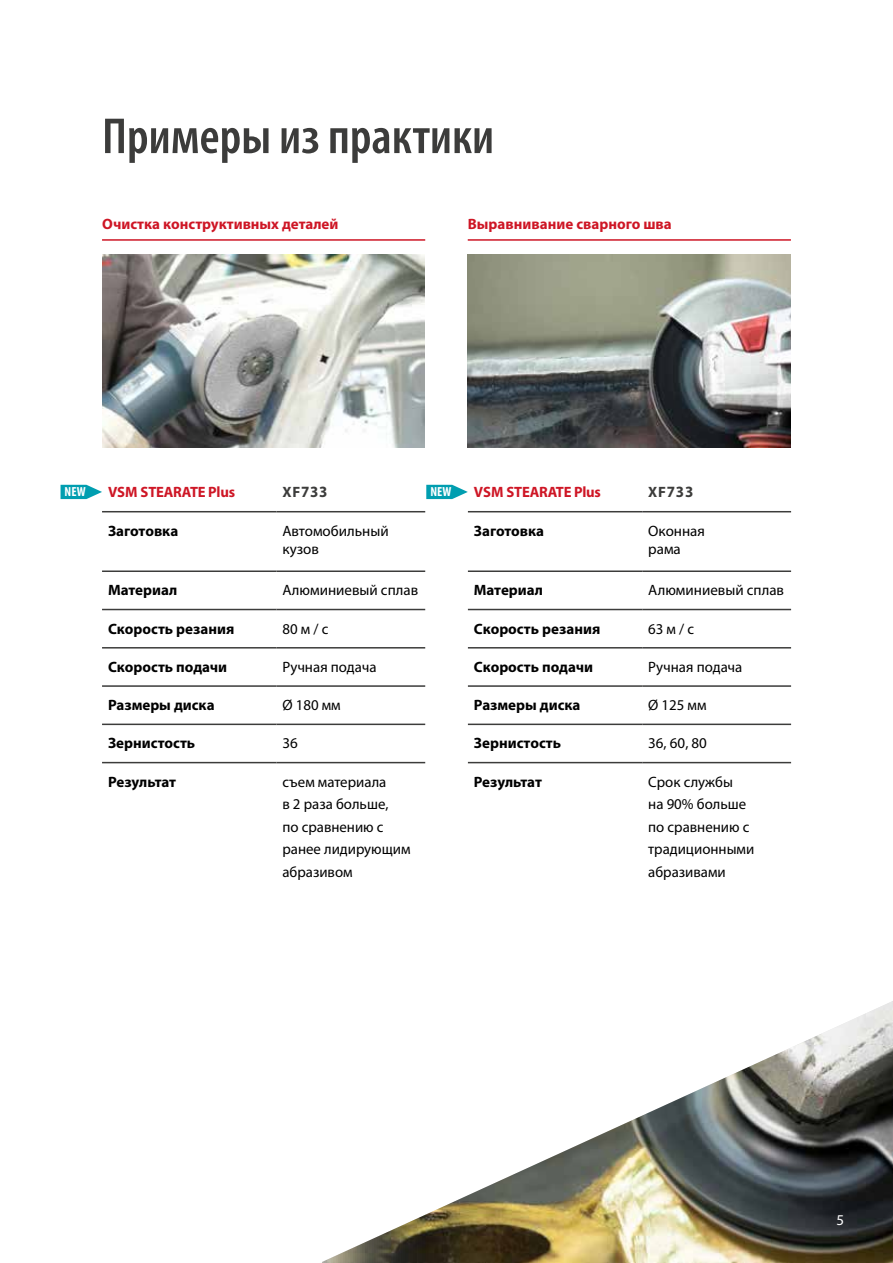
<style>
.page{position:relative;width:893px;height:1263px;background:#fff}
.page>*{position:absolute;margin:0;border:0;box-sizing:border-box;transform-origin:0 0}
.t1{font:600 condensed 51px "Myriad Pro";color:#3c3c3b}
.t2{font:700 15.75px "Myriad Pro";letter-spacing:.05em;color:#3c3c3b;scale:.95 1}
.t3{font:15px/22.5px "Myriad Pro";color:#000}
.t4{font:700 15px "Myriad Pro";color:#000}
.t5{font:700 15px "Myriad Pro";color:#ce1625}
.t6{font:15px "Myriad Pro";color:#fff}
.t7{font:700 condensed 13.2px "Myriad Pro";color:#fff}
.s1{font-size:15px}
</style>
<div class="page">
<img style="left:102px;top:255px;width:322px;height:193px">
<img style="left:468px;top:255px;width:323px;height:193px">
<img style="left:322px;top:1001px;width:571px;height:262px">
<svg style="left:61px;top:485px;width:41px;height:14px"></svg>
<svg style="left:426px;top:485px;width:42px;height:14px"></svg>
<hr style="left:102px;top:239px;width:323px;height:2px;background:#ce1625">
<hr style="left:468px;top:239px;width:323px;height:2px;background:#ce1625">
<svg style="left:102px;top:512px;width:323px;height:250px"></svg>
<hr style="left:276px;top:511px;width:149px;height:1px;background:#3c3c3b">
<hr style="left:276px;top:570px;width:149px;height:2px;background:#3c3c3b">
<hr style="left:275px;top:572px;width:3px;height:37px;background:#fff">
<hr style="left:102px;top:647px;width:174px;height:1px;background:#3c3c3b">
<hr style="left:276px;top:647px;width:149px;height:1px;background:#3c3c3b">
<hr style="left:102px;top:685px;width:174px;height:2px;background:#3c3c3b">
<hr style="left:276px;top:685px;width:149px;height:2px;background:#3c3c3b">
<hr style="left:102px;top:724px;width:174px;height:1px;background:#3c3c3b">
<hr style="left:276px;top:724px;width:149px;height:1px;background:#3c3c3b">
<hr style="left:102px;top:762px;width:174px;height:1px;background:#3c3c3b">
<hr style="left:276px;top:762px;width:149px;height:1px;background:#3c3c3b">
<hr style="left:102px;top:511px;width:174px;height:1px;background:#3c3c3b">
<hr style="left:102px;top:570px;width:174px;height:2px;background:#3c3c3b">
<hr style="left:102px;top:609px;width:174px;height:1px;background:#3c3c3b">
<hr style="left:276px;top:609px;width:149px;height:1px;background:#3c3c3b">
<svg style="left:468px;top:512px;width:323px;height:252px"></svg>
<hr style="left:468px;top:570px;width:174px;height:2px;background:#3c3c3b">
<hr style="left:642px;top:570px;width:149px;height:2px;background:#3c3c3b">
<hr style="left:642px;top:511px;width:149px;height:1px;background:#3c3c3b">
<hr style="left:642px;top:647px;width:149px;height:1px;background:#3c3c3b">
<hr style="left:468px;top:762px;width:174px;height:1px;background:#3c3c3b">
<hr style="left:642px;top:762px;width:149px;height:1px;background:#3c3c3b">
<hr style="left:468px;top:647px;width:174px;height:1px;background:#3c3c3b">
<hr style="left:468px;top:685px;width:174px;height:2px;background:#3c3c3b">
<hr style="left:642px;top:685px;width:149px;height:2px;background:#3c3c3b">
<hr style="left:468px;top:724px;width:174px;height:1px;background:#3c3c3b">
<hr style="left:642px;top:724px;width:149px;height:1px;background:#3c3c3b">
<hr style="left:642px;top:609px;width:149px;height:1px;background:#3c3c3b">
<hr style="left:468px;top:511px;width:174px;height:1px;background:#3c3c3b">
<hr style="left:468px;top:609px;width:174px;height:1px;background:#3c3c3b">
<h1 class="t1" style="left:102px;top:105px;width:394px">Примеры из практики</h1>
<p class="t5" style="left:102px;top:214px;width:238px">Очистка конструктивных деталей</p>
<p class="t5" style="left:468px;top:214px;width:205px">Выравнивание сварного шва</p>
<p class="t5" style="left:108px;top:483px;width:129px">VSM STEARATE Plus</p>
<p class="t2" style="left:282px;top:482px;width:49px"><span class="s1">XF</span>733</p>
<p class="t4" style="left:108px;top:521px;width:72px">Заготовка</p>
<p class="t3" style="left:282px;top:521px;width:108px;line-height:18px">Автомобильный кузов</p>
<p class="t4" style="left:108px;top:580px;width:71px">Материал</p>
<p class="t3" style="left:282px;top:579px;width:137px">Алюминиевый сплав</p>
<p class="t4" style="left:108px;top:619px;width:128px">Скорость резания</p>
<p class="t3" style="left:282px;top:617px;width:47px">80 м / с</p>
<p class="t4" style="left:108px;top:657px;width:121px">Скорость подачи</p>
<p class="t3" style="left:282px;top:655px;width:96px">Ручная подача</p>
<p class="t4" style="left:108px;top:695px;width:108px">Размеры диска</p>
<p class="t3" style="left:282px;top:693px;width:60px">Ø 180 мм</p>
<p class="t4" style="left:108px;top:733px;width:89px">Зернистость</p>
<p class="t3" style="left:282px;top:732px;width:17px">36</p>
<p class="t4" style="left:108px;top:772px;width:70px">Результат</p>
<p class="t3" style="left:282px;top:770px;width:130px">съем материала<br>в 2 раза больше,<br>по сравнению с ранее лидирующим абразивом</p>
<p class="t7" style="left:65px;top:484px;width:23px">NEW</p>
<p class="t7" style="left:430px;top:484px;width:23px">NEW</p>
<p class="t5" style="left:474px;top:483px;width:129px">VSM STEARATE Plus</p>
<p class="t2" style="left:648px;top:482px;width:49px"><span class="s1">XF</span>733</p>
<p class="t4" style="left:474px;top:521px;width:72px">Заготовка</p>
<p class="t3" style="left:648px;top:521px;width:58px;line-height:18px">Оконная рама</p>
<p class="t4" style="left:474px;top:580px;width:71px">Материал</p>
<p class="t3" style="left:648px;top:579px;width:137px">Алюминиевый сплав</p>
<p class="t4" style="left:474px;top:619px;width:128px">Скорость резания</p>
<p class="t3" style="left:648px;top:617px;width:47px">63 м / с</p>
<p class="t4" style="left:474px;top:657px;width:121px">Скорость подачи</p>
<p class="t3" style="left:648px;top:655px;width:96px">Ручная подача</p>
<p class="t4" style="left:474px;top:695px;width:108px">Размеры диска</p>
<p class="t3" style="left:648px;top:693px;width:60px">Ø 125 мм</p>
<p class="t4" style="left:474px;top:733px;width:89px">Зернистость</p>
<p class="t3" style="left:648px;top:732px;width:60px">36, 60, 80</p>
<p class="t4" style="left:474px;top:772px;width:70px">Результат</p>
<p class="t3" style="left:648px;top:770px;width:108px">Срок службы<br>на 90% больше по сравнению с традиционными абразивами</p>
<p class="t6" style="left:837px;top:1210px;width:9px">5</p>
</div>
